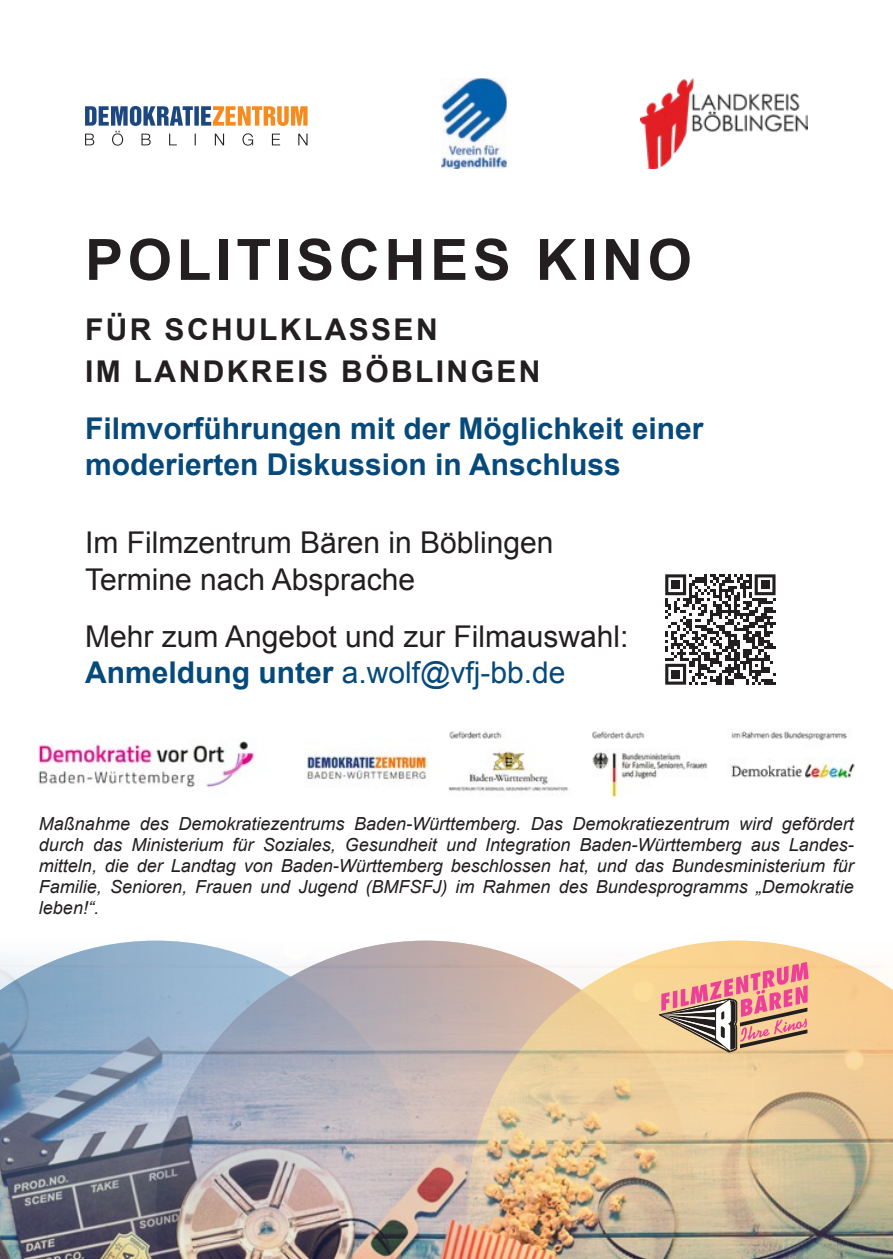
<style>
.page{position:relative;width:893px;height:1259px;background:#fff}
.page>*{position:absolute;margin:0;border:0;box-sizing:border-box;transform-origin:0 0}
.t1{font:700 57px "Arial";letter-spacing:.08em;color:#231f20}
.t2{font:30px/36px "Arial";color:#231f20}
.t3{font:700 30px/36px "Arial";color:#06497b}
.t4{font:700 30px "Arial";letter-spacing:.08em;color:#231f20}
.t5{font:italic 18px/21px "Arial";color:#231f20;text-align:justify}
.s1{font-weight:700;color:#06497b}
.s2{color:#06497b}
</style>
<div class="page">
<img style="left:0;top:940px;width:893px;height:319px">
<img style="left:641px;top:79px;width:167px;height:89px">
<img style="left:442px;top:79px;width:64px;height:89px">
<svg style="left:659px;top:962px;width:150px;height:90px;background:#d89f8b"></svg>
<hr style="left:715px;top:1008px;width:1px;height:32px;background:#231f20">
<svg style="left:85px;top:106px;width:223px;height:40px"></svg>
<img style="left:39px;top:730px;width:815px;height:68px">
<svg style="left:665px;top:574px;width:110px;height:110px"></svg>
<div style="left:671px;top:580px;width:9px;height:9px;background:#231f20"></div>
<div style="left:761px;top:580px;width:9px;height:9px;background:#231f20"></div>
<div style="left:671px;top:670px;width:9px;height:8px;background:#231f20"></div>
<p class="t1" style="left:85px;top:222px;width:608px">POLITISCHES KINO</p>
<p class="t4" style="left:85px;top:309px;width:354px">FÜR SCHULKLASSEN</p>
<p class="t4" style="left:85px;top:351px;width:457px">IM LANDKREIS BÖBLINGEN</p>
<p class="t3" style="left:85px;top:411px;width:620px">Filmvorführungen mit der Möglichkeit einer moderierten Diskussion in Anschluss</p>
<p class="t2" style="left:85px;top:525px;width:470px">Im Filmzentrum Bären in Böblingen</p>
<p class="t2" style="left:85px;top:561px;width:332px">Termine nach Absprache</p>
<p class="t2" style="left:85px;top:618px;width:545px">Mehr zum Angebot und zur Filmauswahl:<br><span class="s1">Anmeldung unter</span> <span class="s2">a.wolf@vfj-bb.de</span></p>
<p class="t5" style="left:39px;top:814px;width:816px">Maßnahme des Demokratiezentrums Baden-Württemberg. Das Demokratiezentrum wird gefördert durch das Ministerium für Soziales, Gesundheit und Integration Baden-Württemberg aus Landes&shy;mitteln, die der Landtag von Baden-Württemberg beschlossen hat, und das Bundesministerium für Familie, Senioren, Frauen und Jugend (BMFSFJ) im Rahmen des Bundesprogramms „Demokratie leben!“.</p>
</div>
